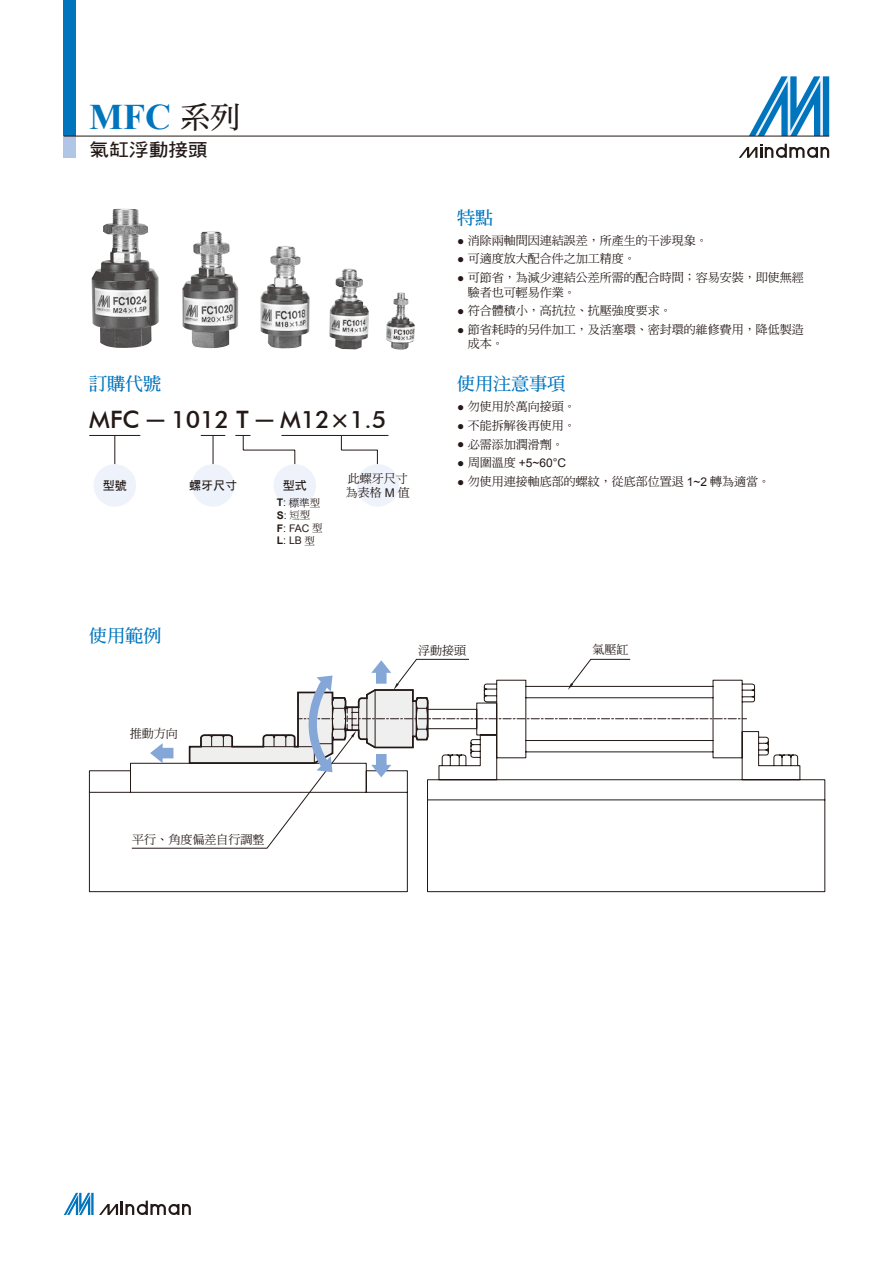
<style>
.page{position:relative;width:893px;height:1263px;background:#fff}
.page>*{position:absolute;margin:0;border:0;box-sizing:border-box;transform-origin:0 0}
.t1{font:700 36px "Times New Roman";color:#0075be}
.t2{font:500 24px "Futura BT";color:#231916}
.t3{font:18px "DF Ming Bd HK BF";color:#0075be}
.t4{font:18px "DF Hei Bd HK BF";color:#231916;scale:1.1 1}
.t5{font:12px/14.4px "DF Ming Md HK BF";color:#231916}
.t6{font:12px "Arial";color:#231916}
.t7{font:12px "DF Hei Bd HK BF";color:#231916}
.t8{font:10.5px "Arial";color:#231916}
.t9{font:10.5px "DF Ming Md HK BF";color:#231916}
.t10{font:700 10.5px "Arial";color:#231916}
.s1{font-family:"DF Ming Bd HKP BF";font-weight:400;font-size:30px;color:#231916}
.s2{font-family:"Arial";font-weight:400}
.s3{font-family:"Arial";font-weight:700}
.s4{font-family:"Arial"}
.s5{font-weight:400}
.s6{font-family:"Adobe Ming Std";font-weight:300}
.s7{font-family:"DF Ming Md HK BF";font-weight:400}
.s8{font-weight:700}
.s9{font-family:"DF Ming Md HK BF"}
</style>
<div class="page">
<svg style="left:749px;top:76px;width:80px;height:60px"></svg>
<svg style="left:739px;top:144px;width:90px;height:14px"></svg>
<div style="left:64px;top:0;width:12px;height:136px;background:#0075be"></div>
<div style="left:64px;top:136px;width:12px;height:21px;background:#b1c5e6"></div>
<hr style="left:64px;top:136px;width:765px;height:1px;background:#231916">
<svg style="left:64px;top:1193px;width:127px;height:22px"></svg>
<img style="left:92px;top:209px;width:67px;height:139px">
<hr style="left:89px;top:435px;width:51px;height:1px;background:#231916">
<svg style="left:114px;top:436px;width:1px;height:28px"></svg>
<svg style="left:201px;top:435px;width:24px;height:29px"></svg>
<svg style="left:235px;top:435px;width:15px;height:15px"></svg>
<svg style="left:294px;top:451px;width:1px;height:13px"></svg>
<hr style="left:243px;top:450px;width:52px;height:1px;background:#231916">
<svg style="left:341px;top:436px;width:1px;height:14px"></svg>
<svg style="left:377px;top:450px;width:1px;height:14px"></svg>
<hr style="left:341px;top:450px;width:36px;height:1px;background:#231916">
<div style="left:94px;top:464px;width:42px;height:43px;background:#eef2fa;border-radius:50%"></div>
<div style="left:192px;top:464px;width:42px;height:43px;background:#eef2fa;border-radius:50%"></div>
<div style="left:274px;top:464px;width:42px;height:43px;background:#eef2fa;border-radius:50%"></div>
<hr style="left:281px;top:435px;width:107px;height:1px;background:#231916">
<div style="left:357px;top:464px;width:42px;height:43px;background:#eef2fa;border-radius:50%"></div>
<svg style="left:89px;top:683px;width:736px;height:209px"></svg>
<svg style="left:131px;top:659px;width:616px;height:190px"></svg>
<p class="t1" style="left:89px;top:92px;width:152px">MFC <span class="s1">系列</span></p>
<p class="t4" style="left:89px;top:141px;width:109px">氣缸浮動接頭</p>
<p class="t3" style="left:89px;top:374px;width:73px">訂購代號</p>
<p class="t2" style="left:89px;top:405px;width:298px">MFC <span class="s2">─</span> 1012 T <span class="s2">─</span> M12×1.5</p>
<p class="t7" style="left:103px;top:479px;width:25px">型號</p>
<p class="t7" style="left:189px;top:479px;width:49px">螺牙尺寸</p>
<p class="t7" style="left:283px;top:479px;width:25px">型式</p>
<p class="t9" style="left:277px;top:497px;width:45px"><span class="s3">T</span><span class="s4">:</span> 標準型</p>
<p class="t10" style="left:277px;top:508px;width:35px">S<span class="s5">:</span> <span class="s6">短</span><span class="s7">型</span></p>
<p class="t8" style="left:277px;top:521px;width:47px"><span class="s8">F</span>: FAC <span class="s9">型</span></p>
<p class="t8" style="left:277px;top:534px;width:40px"><span class="s8">L</span>: LB <span class="s9">型</span></p>
<p class="t5" style="left:348px;top:471px;width:61px">此螺牙尺寸</p>
<p class="t5" style="left:346px;top:485px;width:65px">為表格 <span class="s4">M</span> 值</p>
<p class="t3" style="left:457px;top:208px;width:37px">特點</p>
<p class="t5" style="left:457px;top:233px;width:252px"><span class="s4">●</span> 消除兩軸間因連結誤差，所產生的干涉現象。</p>
<p class="t5" style="left:457px;top:252px;width:180px"><span class="s4">●</span> 可適度放大配合件之加工精度。</p>
<p class="t5" style="left:468px;top:270px;width:337px;text-indent:-11px"><span class="s4">●</span> 可節省，為減少連結公差所需的配合時間；容易安裝，即使無經驗者也可輕易作業。</p>
<p class="t5" style="left:457px;top:303px;width:216px"><span class="s4">●</span> 符合體積小，高抗拉、抗壓強度要求。</p>
<p class="t5" style="left:468px;top:322px;width:337px;text-indent:-11px"><span class="s4">●</span> 節省耗時的另件加工，及活塞環、密封環的維修費用，降低製造成本。</p>
<p class="t3" style="left:457px;top:375px;width:109px">使用注意事項</p>
<p class="t5" style="left:457px;top:400px;width:120px"><span class="s4">●</span> 勿使用於萬向接頭。</p>
<p class="t5" style="left:457px;top:418px;width:120px"><span class="s4">●</span> 不能拆解後再使用。</p>
<p class="t5" style="left:457px;top:437px;width:108px"><span class="s4">●</span> 必需添加潤滑劑。</p>
<p class="t6" style="left:457px;top:455px;width:111px">● <span class="s9">周圍溫度</span> +5~60°C</p>
<p class="t5" style="left:457px;top:474px;width:314px"><span class="s4">●</span> 勿使用連接軸底部的螺紋，從底部位置退 <span class="s4">1~2</span> 轉為適當。</p>
<p class="t3" style="left:89px;top:626px;width:73px">使用範例</p>
<p class="t5" style="left:130px;top:726px;width:50px">推動方向</p>
<p class="t5" style="left:418px;top:643px;width:50px">浮動接頭</p>
<p class="t5" style="left:592px;top:643px;width:38px">氣壓缸</p>
<p class="t5" style="left:132px;top:832px;width:134px">平行、角度偏差自行調整</p>
</div>
